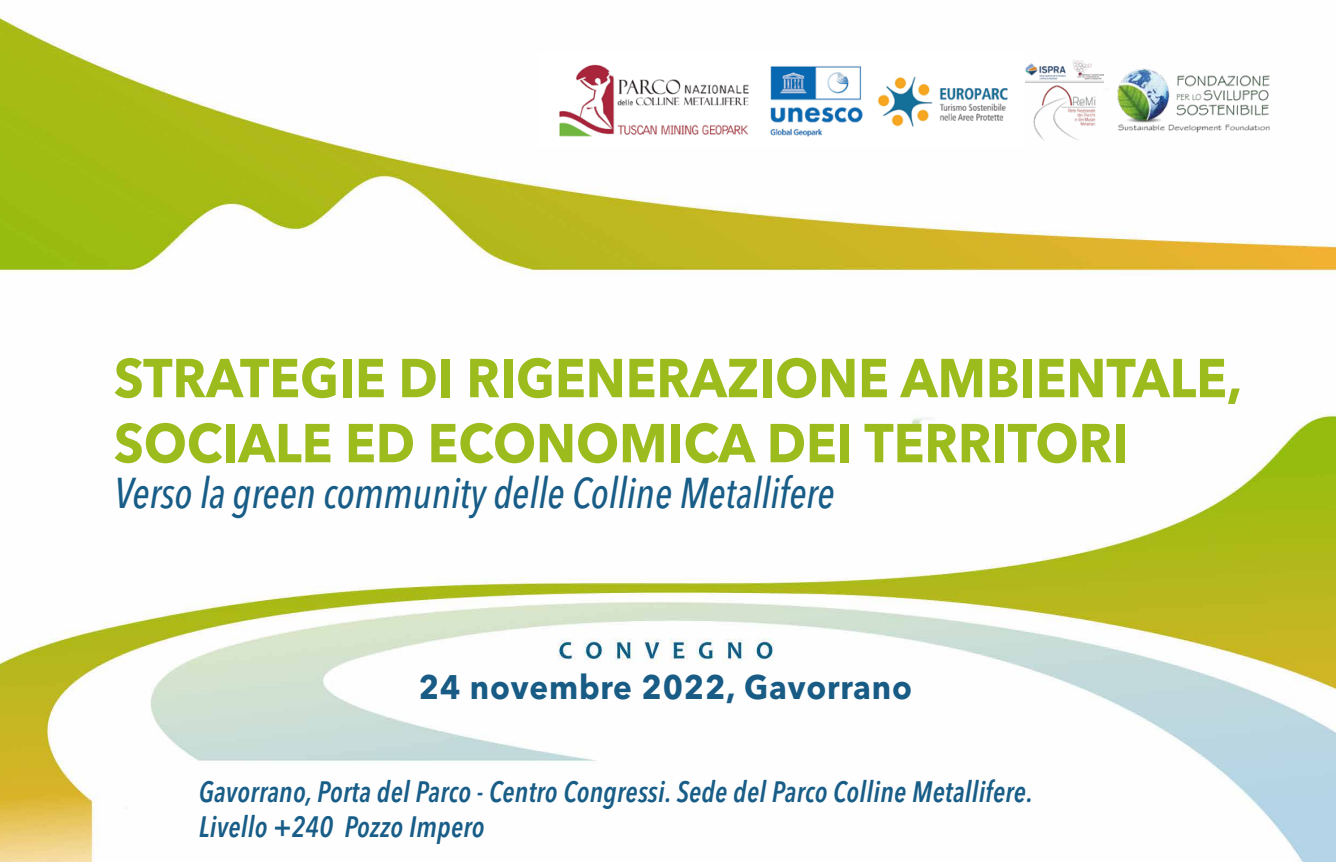
<style>
.page{position:relative;width:1336px;height:862px;background:#fff}
.page>*{position:absolute;margin:0;border:0;box-sizing:border-box;transform-origin:0 0}
.t1{font:700 54.23px/65px "Avenir Next LT Pro";color:#9cbc1e;scale:.93 1}
.t2{font:italic 500 condensed 42.75px "Avenir Next LT Pro";color:#185d87;scale:.93 1}
.t3{font:700 33.75px "Avenir Next LT Pro";letter-spacing:.025em;color:#185b85;scale:.93 1}
.t4{font:italic 600 condensed 29.25px/35.1px "Avenir Next LT Pro";letter-spacing:.01em;color:#185d87;scale:.93 1}
</style>
<div class="page">
<img style="left:0;top:15px;width:1335px;height:846px">
<img style="left:538px;top:53px;width:485px;height:93px">
<img style="left:1069px;top:18px;width:244px;height:163px">
<img style="left:1024px;top:59px;width:78px;height:82px">
<h1 class="t1" style="left:114px;top:345px;width:1214px">STRATEGIE DI RIGENERAZIONE AMBIENTALE,<br>SOCIALE ED ECONOMICA DEI TERRITORI</h1>
<h2 class="t2" style="left:115px;top:467px;width:775px">Verso la green community delle Colline Metallifere</h2>
<p class="t3" style="left:419px;top:666px;width:531px">24 novembre 2022, Gavorrano</p>
<p class="t4" style="left:199px;top:773px;width:898px">Gavorrano, Porta del Parco - Centro Congressi. Sede del Parco Colline Metallifere.<br>Livello +240 Pozzo Impero</p>
</div>
